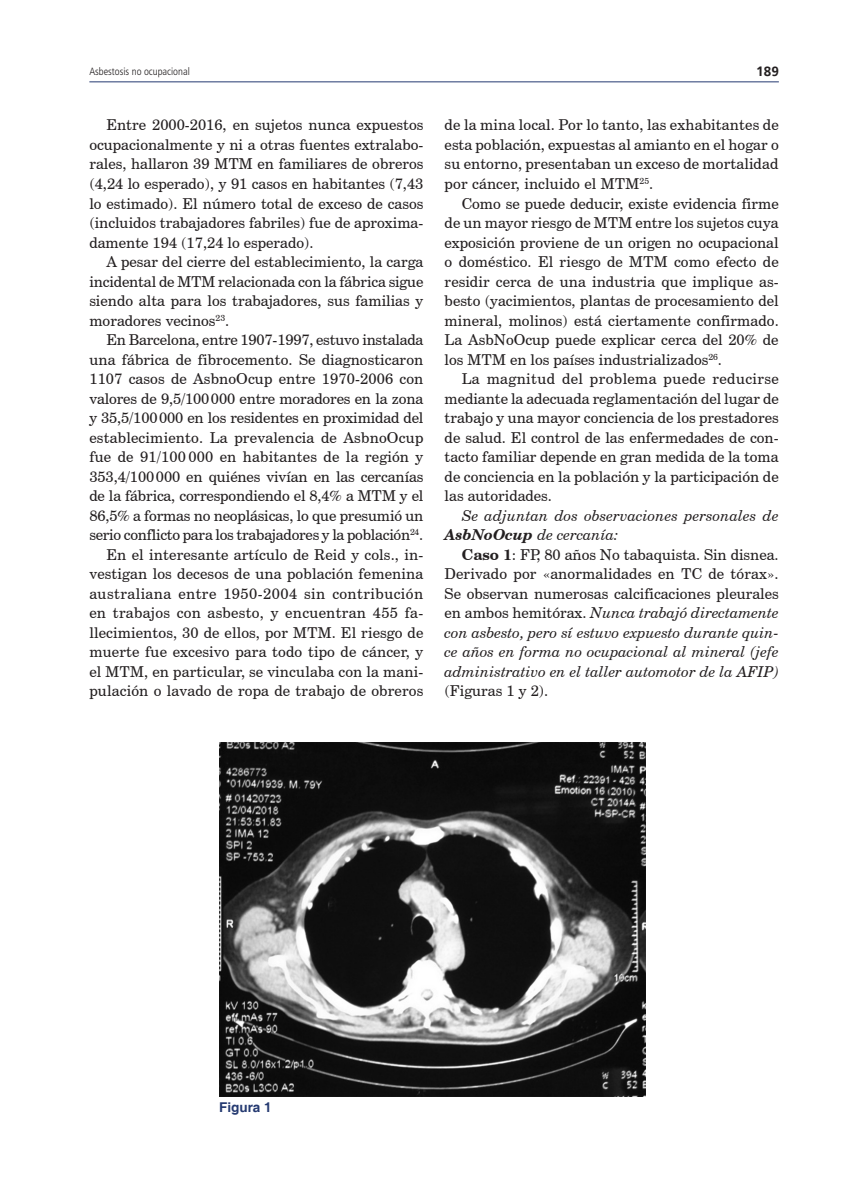
<style>
.page{position:relative;width:851px;height:1191px;background:#fff}
.page>*{position:absolute;margin:0;border:0;box-sizing:border-box;transform-origin:0 0}
.texto{font:15px/19.5px "Century Schoolbook BT";color:#231f20;text-align:justify}
.texto-2{font:italic 15px/19.5px "Century Schoolbook BT";color:#231f20}
.epigrafe{font:700 13.5px "Helvetica";color:#253a71}
.t1{font:700 13.5px "Frutiger";color:#231f20}
.t2{font:300 condensed 10.5px "Frutiger LT Std";color:#231f20}
.s1{font-weight:700}
.s2{font-weight:700;font-style:normal}
.s3{font-style:normal}
</style>
<div class="page">
<hr style="left:89px;top:81px;width:689px;height:1px;background:#253a71">
<img style="left:219px;top:742px;width:426px;height:355px">
<p class="t2" style="left:89px;top:66px;width:102px">Asbestosis no ocupacional</p>
<p class="texto" style="left:89px;top:115px;width:335px;text-indent:17px">Entre 2000-2016, en sujetos nunca expuestos ocupacionalmente y ni a otras fuentes extralabo&shy;rales, hallaron 39 MTM en familiares de obreros (4,24 lo esperado), y 91 casos en habitantes (7,43 lo estimado). El número total de exceso de casos (incluidos trabajadores fabriles) fue de aproxima&shy;damente 194 (17,24 lo esperado).</p>
<p class="texto" style="left:89px;top:252px;width:335px;text-indent:17px">A pesar del cierre del establecimiento, la carga incidental de MTM relacionada con la fábrica sigue siendo alta para los trabajadores, sus familias y moradores vecinos<sup>23</sup>.</p>
<p class="texto" style="left:89px;top:330px;width:335px;text-indent:17px">En Barcelona, entre 1907-1997, estuvo instalada una fábrica de fibrocemento. Se diagnosticaron 1107 casos de AsbnoOcup entre 1970-2006 con valores de 9,5/100000 entre moradores en la zona y 35,5/100000 en los residentes en proximidad del establecimiento. La prevalencia de AsbnoOcup fue de 91/100 000 en habitantes de la región y 353,4/100000 en quiénes vivían en las cercanías de la fábrica, correspondiendo el 8,4% a MTM y el 86,5% a formas no neoplásicas, lo que presumió un serio conflicto para los trabajadores y la población<sup>24</sup>.</p>
<p class="texto" style="left:89px;top:544px;width:335px;text-indent:17px">En el interesante artículo de Reid y cols., in&shy;vestigan los decesos de una población femenina australiana entre 1950-2004 sin contribución en trabajos con asbesto, y encuentran 455 fa&shy;llecimientos, 30 de ellos, por MTM. El riesgo de muerte fue excesivo para todo tipo de cáncer, y el MTM, en particular, se vinculaba con la mani&shy;pulación o lavado de ropa de trabajo de obreros</p>
<p class="t1" style="left:756px;top:63px;width:24px">189</p>
<p class="texto" style="left:444px;top:115px;width:335px">de la mina local. Por lo tanto, las exhabitantes de esta población, expuestas al amianto en el hogar o su entorno, presentaban un exceso de mortalidad por cáncer, incluido el MTM<sup>25</sup>.</p>
<p class="texto" style="left:444px;top:193px;width:335px;text-indent:17px">Como se puede deducir, existe evidencia firme de un mayor riesgo de MTM entre los sujetos cuya exposición proviene de un origen no ocupacional o doméstico. El riesgo de MTM como efecto de residir cerca de una industria que implique as&shy;besto (yacimientos, plantas de procesamiento del mineral, molinos) está ciertamente confirmado.<br>La AsbNoOcup puede explicar cerca del 20% de los MTM en los países industrializados<sup>26</sup>.</p>
<p class="texto" style="left:444px;top:369px;width:335px;text-indent:17px">La magnitud del problema puede reducirse mediante la adecuada reglamentación del lugar de trabajo y una mayor conciencia de los prestadores de salud. El control de las enfermedades de con&shy;tacto familiar depende en gran medida de la toma de conciencia en la población y la participación de las autoridades.</p>
<p class="texto-2" style="left:444px;top:505px;width:335px;text-indent:17px">Se adjuntan dos observaciones personales de<br><span class="s1">AsbNoOcup</span> de cercanía:</p>
<p class="texto-2" style="left:444px;top:544px;width:335px;text-align:justify;text-indent:17px"><span class="s2">Caso 1</span><span class="s3">: FP, 80 años No tabaquista. Sin disnea.<br>Derivado por «anormalidades en TC de tórax».<br>Se observan numerosas calcificaciones pleurales en ambos hemitórax.</span> Nunca trabajó directamente con asbesto, pero sí estuvo expuesto durante quin&shy;ce años en forma no ocupacional al mineral (jefe administrativo en el taller automotor de la AFIP) <span class="s3">(Figuras 1 y 2).</span></p>
<p class="epigrafe" style="left:219px;top:1099px;width:54px">Figura 1</p>
</div>
